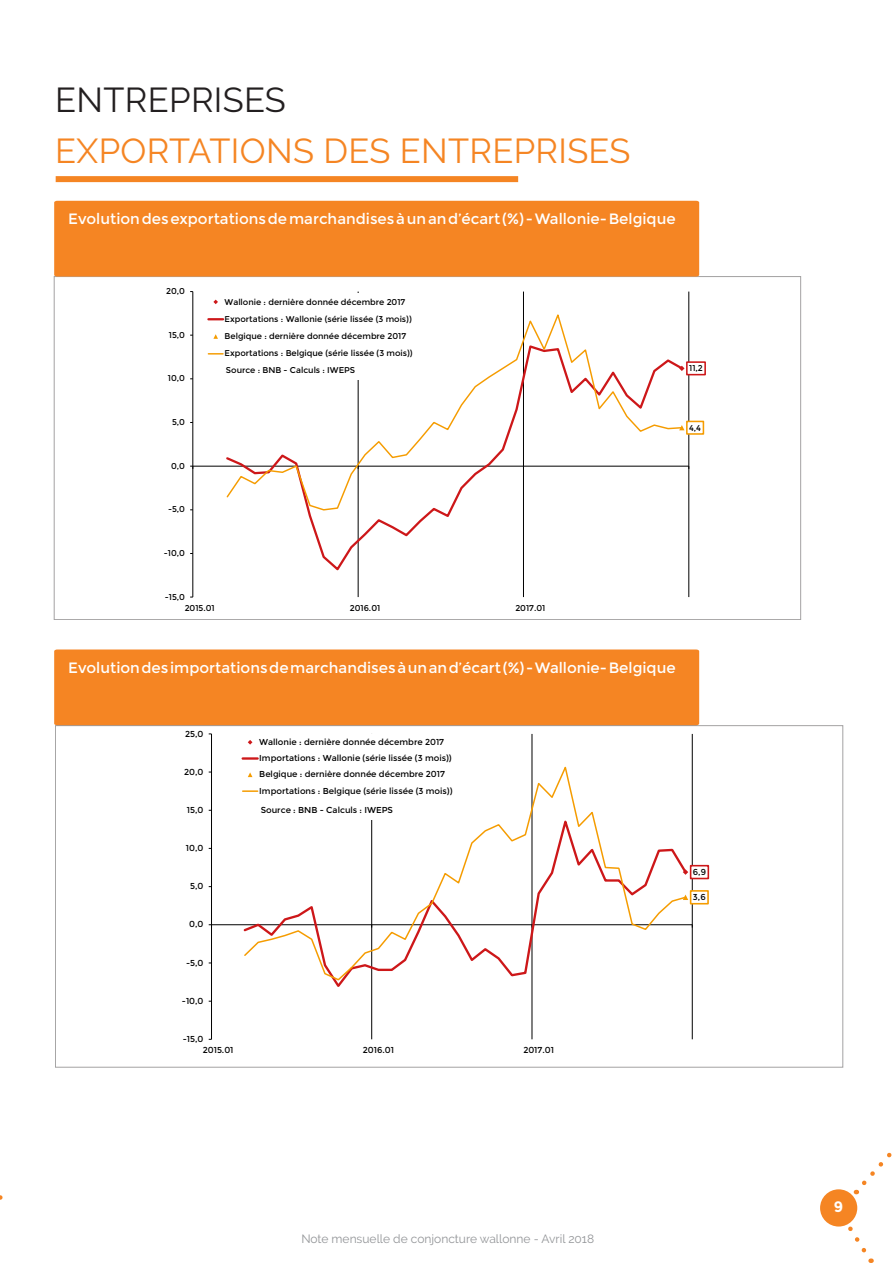
<style>
.page{position:relative;width:893px;height:1263px;background:#fff}
.page>*{position:absolute;margin:0;border:0;box-sizing:border-box;transform-origin:0 0}
.t1{font:34.5px/51px "Raleway";letter-spacing:.01em;color:#f58523}
.Texte_courant{font:15px "Montserrat";color:#fff}
.t2{font:700 15px "Montserrat";color:#fff}
.t3{font:12px "Raleway";color:#939598}
.t4{font:8.55px/16.4px "Montserrat";color:#000}
.t5{font:8.4px/17.1px "Montserrat";color:#000}
.s1{color:#231f20}
</style>
<div class="page">
<div style="left:820px;top:1189px;width:37px;height:37px;background:#f58523;border-radius:50%"></div>
<svg style="left:841px;top:1216px;width:31px;height:47px"></svg>
<svg style="left:856px;top:1152px;width:36px;height:42px"></svg>
<div style="left:54px;top:201px;width:645px;height:76px;background:#f58523"></div>
<div style="left:54px;top:649px;width:645px;height:76px;background:#f58523"></div>
<div style="left:56px;top:176px;width:462px;height:6px;background:#f58523"></div>
<hr style="left:371px;top:734px;width:1px;height:305px;background:#000">
<hr style="left:532px;top:734px;width:1px;height:305px;background:#000">
<hr style="left:692px;top:734px;width:1px;height:305px;background:#000">
<hr style="left:211px;top:734px;width:1px;height:305px;background:#000">
<hr style="left:212px;top:924px;width:480px;height:1px;background:#000">
<svg style="left:243px;top:763px;width:444px;height:218px"></svg>
<svg style="left:683px;top:869px;width:5px;height:6px"></svg>
<svg style="left:683px;top:894px;width:5px;height:6px"></svg>
<div style="left:690px;top:865px;width:19px;height:14px;border:2px solid #cd1719"></div>
<div style="left:690px;top:890px;width:19px;height:14px;border:2px solid #f59c00"></div>
<div style="left:231px;top:734px;width:235px;height:65px;background:#fff"></div>
<svg style="left:248px;top:740px;width:4px;height:5px"></svg>
<hr style="left:243px;top:757px;width:15px;height:3px;background:#cd1719">
<svg style="left:248px;top:772px;width:4px;height:5px"></svg>
<svg style="left:243px;top:790px;width:15px;height:2px"></svg>
<div style="left:259px;top:800px;width:179px;height:20px;background:#fff"></div>
<hr style="left:358px;top:292px;width:1px;height:305px;background:#000">
<hr style="left:523px;top:292px;width:1px;height:305px;background:#000">
<hr style="left:689px;top:292px;width:1px;height:305px;background:#000">
<hr style="left:193px;top:292px;width:1px;height:305px;background:#000">
<hr style="left:193px;top:466px;width:496px;height:1px;background:#000">
<svg style="left:224px;top:368px;width:461px;height:205px"></svg>
<svg style="left:225px;top:314px;width:458px;height:197px"></svg>
<svg style="left:679px;top:366px;width:5px;height:5px"></svg>
<svg style="left:679px;top:425px;width:5px;height:5px"></svg>
<div style="left:686px;top:361px;width:20px;height:14px;background:#fff;border:2px solid #cd1719"></div>
<div style="left:686px;top:421px;width:18px;height:14px;background:#fff;border:2px solid #f59c00"></div>
<div style="left:199px;top:293px;width:225px;height:69px;background:#fff"></div>
<svg style="left:213px;top:300px;width:5px;height:4px"></svg>
<svg style="left:208px;top:318px;width:15px;height:2px"></svg>
<svg style="left:213px;top:334px;width:5px;height:5px"></svg>
<svg style="left:208px;top:353px;width:15px;height:2px"></svg>
<div style="left:224px;top:360px;width:148px;height:20px;background:#fff"></div>
<p class="t1" style="left:55px;top:74px;width:577px"><span class="s1">ENTREPRISES<br></span>EXPORTATIONS DES ENTREPRISES</p>
<p class="Texte_courant" style="left:68px;top:210px;width:609px">Evolution des exportations de marchandises à un an d’écart (%) - Wallonie- Belgique</p>
<p class="t5" style="left:166px;top:283px;width:20px">20,0</p>
<p class="t5" style="left:169px;top:326px;width:18px">15,0</p>
<p class="t5" style="left:168px;top:370px;width:19px">10,0</p>
<p class="t5" style="left:172px;top:414px;width:15px">5,0</p>
<p class="t5" style="left:171px;top:457px;width:15px">0,0</p>
<p class="t5" style="left:168px;top:501px;width:18px">-5,0</p>
<p class="t5" style="left:164px;top:545px;width:23px">-10,0</p>
<p class="t5" style="left:165px;top:588px;width:22px">-15,0</p>
<p class="t5" style="left:225px;top:293px;width:189px">Wallonie : dernière donnée décembre 2017<br>Exportations : Wallonie (série lissée (3 mois))<br>Belgique : dernière donnée décembre 2017<br>Exportations : Belgique (série lissée (3 mois))<br>Source : BNB - Calculs : IWEPS</p>
<p class="t5" style="left:185px;top:599px;width:32px">2015.01</p>
<p class="t5" style="left:350px;top:599px;width:32px">2016.01</p>
<p class="t5" style="left:515px;top:599px;width:32px">2017.01</p>
<p class="t5" style="left:689px;top:360px;width:15px">11,2</p>
<p class="t5" style="left:689px;top:419px;width:14px">4,4</p>
<p class="Texte_courant" style="left:68px;top:659px;width:609px">Evolution des importations de marchandises à un an d’écart (%) - Wallonie- Belgique</p>
<p class="t4" style="left:185px;top:725px;width:20px">25,0</p>
<p class="t4" style="left:184px;top:764px;width:21px">20,0</p>
<p class="t4" style="left:187px;top:802px;width:18px">15,0</p>
<p class="t4" style="left:186px;top:840px;width:19px">10,0</p>
<p class="t4" style="left:190px;top:878px;width:15px">5,0</p>
<p class="t4" style="left:189px;top:916px;width:16px">0,0</p>
<p class="t4" style="left:186px;top:954px;width:19px">-5,0</p>
<p class="t4" style="left:182px;top:993px;width:23px">-10,0</p>
<p class="t4" style="left:183px;top:1031px;width:22px">-15,0</p>
<p class="t4" style="left:259px;top:734px;width:195px">Wallonie : dernière donnée décembre 2017<br>Importations : Wallonie (série lissée (3 mois))<br>Belgique : dernière donnée décembre 2017<br>Importations : Belgique (série lissée (3 mois))</p>
<p class="t4" style="left:261px;top:802px;width:134px">Source : BNB - Calculs : IWEPS</p>
<p class="t4" style="left:203px;top:1042px;width:32px">2015.01</p>
<p class="t4" style="left:363px;top:1042px;width:33px">2016.01</p>
<p class="t4" style="left:523px;top:1042px;width:32px">2017.01</p>
<p class="t4" style="left:693px;top:864px;width:15px">6,9</p>
<p class="t4" style="left:693px;top:889px;width:14px">3,6</p>
<h3 class="t3" style="left:301px;top:1231px;width:294px">Note mensuelle de conjoncture wallonne - Avril 2018</h3>
<h2 class="t2" style="left:834px;top:1198px;width:11px">9</h2>
</div>
